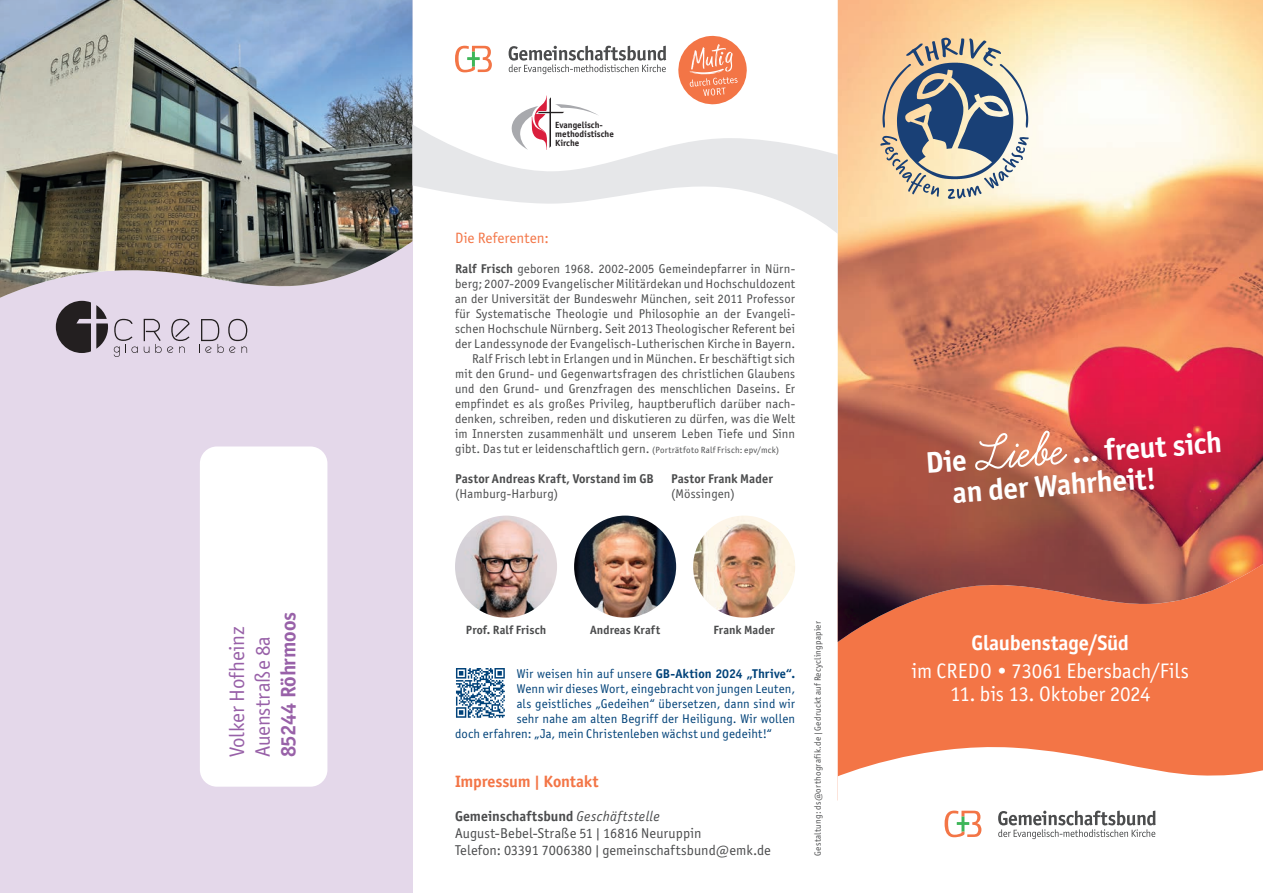
<style>
.page{position:relative;width:1263px;height:893px;background:#fff}
.page>*{position:absolute;margin:0;border:0;box-sizing:border-box;transform-origin:0 0}
.t1{font:700 30px/31.5px "Officina Sans ITC Std";color:#fff}
.t2{font:21px "Officina Sans ITC Std";letter-spacing:-.005em;color:#fff}
.t3{font:21px/25.5px "Officina Sans ITC Std";letter-spacing:-.005em;color:#9861a8}
.t4{font:700 21px "Officina Sans ITC Std";letter-spacing:-.01em;color:#fff}
.t5{font:700 21px "Officina Sans ITC Std";letter-spacing:-.01em;color:#9861a8}
.t6{font:700 16.5px "Officina Sans ITC Std";letter-spacing:-.005em;color:#f37546}
.t7{font:15px "Officina Sans ITC Std";letter-spacing:.01em;color:#f37546}
.t8{font:14.25px/17px "Officina Sans ITC Std";letter-spacing:.005em;color:#4b4c4d}
.t9{font:12.75px "Officina Sans ITC Std";letter-spacing:.015em;color:#4b4c4d}
.t10{font:12.75px "Officina Sans ITC Std";letter-spacing:.015em;color:#004279}
.t11{font:700 12.75px "Officina Sans ITC Std";letter-spacing:.01em;color:#4b4c4d}
.t12{font:700 12.75px "Officina Sans ITC Std";letter-spacing:.005em;color:#004279}
.t13{font:700 12px "Officina Sans ITC Std";letter-spacing:.01em;color:#4b4c4d}
.t14{font:9px "Officina Sans ITC Std";letter-spacing:.025em;color:#4b4c4d}
.t15{font:700 9px/9px "Officina Sans";color:#231f20}
.s1{font-weight:700}
.s2{font-size:9px}
.s3{font-weight:400}
.s4{font-style:italic}
.s5{font-family:"Learning Curve";font-size:52.5px}
</style>
<div class="page">
<div style="left:838px;top:642px;width:425px;height:100px;background:#f37546"></div>
<img style="left:838px;top:0;width:425px;height:642px">
<svg style="left:838px;top:742px;width:425px;height:98px"></svg>
<div style="left:0;top:0;width:412px;height:893px;background:#e4d8ea"></div>
<div style="left:200px;top:446px;width:127px;height:341px;background:#fff;border-radius:17px"></div>
<svg style="left:944px;top:811px;width:37px;height:26px"></svg>
<svg style="left:998px;top:811px;width:158px;height:28px"></svg>
<svg style="left:56px;top:304px;width:52px;height:49px"></svg>
<svg style="left:114px;top:319px;width:24px;height:38px"></svg>
<svg style="left:144px;top:319px;width:46px;height:34px"></svg>
<svg style="left:199px;top:319px;width:48px;height:34px"></svg>
<img style="left:0;top:0;width:412px;height:298px">
<svg style="left:880px;top:38px;width:148px;height:161px;background:#a6a6a0"></svg>
<svg style="left:512px;top:96px;width:86px;height:28px"></svg>
<svg style="left:455px;top:46px;width:37px;height:26px"></svg>
<svg style="left:509px;top:46px;width:157px;height:28px"></svg>
<svg style="left:412px;top:124px;width:426px;height:110px"></svg>
<svg style="left:678px;top:35px;width:69px;height:70px"></svg>
<img style="left:455px;top:516px;width:102px;height:102px;border-radius:51px">
<img style="left:693px;top:516px;width:102px;height:102px;border-radius:51px">
<img style="left:574px;top:516px;width:102px;height:102px;border-radius:51px">
<img style="left:456px;top:668px;width:49px;height:50px">
<h2 class="t3" style="left:224px;top:757px;width:132px;rotate:-90deg">Volker Hofheinz<br>Auenstraße 8a</h2>
<h2 class="t5" style="left:275px;top:757px;width:147px;rotate:-90deg">85244 Röhrmoos</h2>
<p class="t15" style="left:555px;top:121px;width:60px">Evangelisch&shy;methodistische<br>Kirche</p>
<p class="t7" style="left:455px;top:229px;width:95px">Die Referenten:</p>
<p class="t9" style="left:455px;top:261px;width:342px"><span class="s1">Ralf Frisch</span> geboren 1968. 2002-2005 Gemeindepfarrer in Nürn-</p>
<p class="t9" style="left:455px;top:276px;width:342px">berg; 2007-2009 Evangelischer Militärdekan und Hochschuldozent</p>
<p class="t9" style="left:455px;top:291px;width:342px">an der Universität der Bundeswehr München, seit 2011 Professor</p>
<p class="t9" style="left:455px;top:306px;width:342px">für Systematische Theologie und Philosophie an der Evangeli-</p>
<p class="t9" style="left:455px;top:321px;width:342px">schen Hochschule Nürnberg. Seit 2013 Theologischer Referent bei</p>
<p class="t9" style="left:455px;top:336px;width:342px">der Landessynode der Evangelisch-Lutherischen Kirche in Bayern.</p>
<p class="t9" style="left:472px;top:351px;width:325px">Ralf Frisch lebt in Erlangen und in München. Er beschäftigt sich</p>
<p class="t9" style="left:455px;top:366px;width:342px">mit den Grund- und Gegenwartsfragen des christlichen Glaubens</p>
<p class="t9" style="left:455px;top:381px;width:342px">und den Grund- und Grenzfragen des menschlichen Daseins. Er</p>
<p class="t9" style="left:455px;top:396px;width:342px">empfindet es als großes Privileg, hauptberuflich darüber nach-</p>
<p class="t9" style="left:455px;top:411px;width:342px">denken, schreiben, reden und diskutieren zu dürfen, was die Welt</p>
<p class="t9" style="left:455px;top:426px;width:342px">im Innersten zusammenhält und unserem Leben Tiefe und Sinn</p>
<p class="t9" style="left:455px;top:441px;width:325px">gibt. Das tut er leidenschaftlich gern. <span class="s2">(Porträtfoto Ralf Frisch: epv/mck)</span></p>
<p class="t11" style="left:455px;top:470px;width:200px">Pastor Andreas Kraft, Vorstand im GB</p>
<p class="t11" style="left:671px;top:470px;width:103px">Pastor Frank Mader</p>
<p class="t9" style="left:455px;top:486px;width:105px">(Hamburg-Harburg)</p>
<p class="t9" style="left:671px;top:486px;width:65px">(Mössingen)</p>
<p class="t13" style="left:466px;top:622px;width:82px">Prof. Ralf Frisch</p>
<p class="t13" style="left:590px;top:622px;width:72px">Andreas Kraft</p>
<p class="t13" style="left:713px;top:622px;width:63px">Frank Mader</p>
<p class="t12" style="left:517px;top:665px;width:280px"><span class="s3">Wir weisen hin auf unsere</span> GB-Aktion 2024 „Thrive“.</p>
<p class="t10" style="left:517px;top:681px;width:280px">Wenn wir dieses Wort, eingebracht von jungen Leuten,</p>
<p class="t10" style="left:517px;top:696px;width:280px">als geistliches „Gedeihen“ übersetzen, dann sind wir</p>
<p class="t10" style="left:517px;top:711px;width:280px">sehr nahe am alten Begriff der Heiligung. Wir wollen</p>
<p class="t10" style="left:455px;top:726px;width:319px">doch erfahren: „Ja, mein Christenleben wächst und gedeiht!“</p>
<p class="t6" style="left:455px;top:771px;width:145px">Impressum | Kontakt</p>
<p class="t8" style="left:455px;top:807px;width:317px"><span class="s1">Gemeinschaftsbund</span> <span class="s4">Geschäftstelle<br></span>August-Bebel-Straße 51 | 16816 Neuruppin<br>Telefon: 03391 7006380 | gemeinschaftsbund@emk.de</p>
<p class="t14" style="left:813px;top:856px;width:236px;rotate:-90deg">Gestaltung: ds@orthografik.de | Gedruckt auf Recyclingpapier</p>
<h1 class="t1" style="left:949px;top:445px;width:274px;text-indent:-25px;rotate:-4deg">Die <span class="s5">Liebe</span> ... freut sich an der Wahrheit!</h1>
<h2 class="t4" style="left:971px;top:630px;width:159px">Glaubenstage/Süd</h2>
<h2 class="t2" style="left:912px;top:659px;width:278px">im CREDO • 73061 Ebersbach/Fils</h2>
<h2 class="t2" style="left:950px;top:682px;width:202px">11. bis 13. Oktober 2024</h2>
</div>
